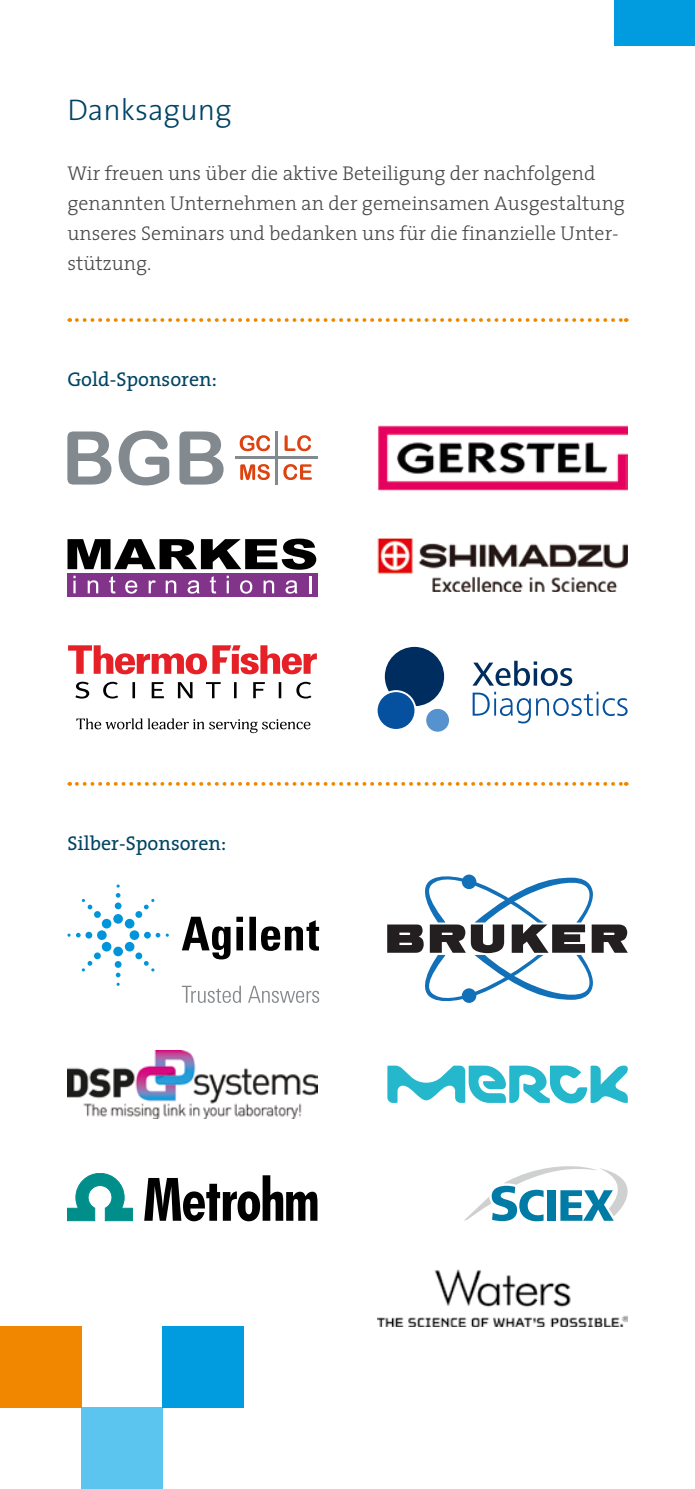
<style>
.page{position:relative;width:695px;height:1489px;background:#fff}
.page>*{position:absolute;margin:0;border:0;box-sizing:border-box;transform-origin:0 0}
.t1{font:300 30px "The Sans 3";color:#004464}
.Fliesstext{font:300 20px/30px "The Serif 3";color:#494948}
.Fliesstext_Einzug{font:20px "The Serif 5";color:#004464}
</style>
<div class="page">
<div style="left:81px;top:1407px;width:81px;height:81px;background:#5bc5ef"></div>
<div style="left:0;top:1326px;width:81px;height:81px;background:#f18700"></div>
<div style="left:162px;top:1326px;width:81px;height:81px;background:#009cdf"></div>
<div style="left:614px;top:0;width:80px;height:46px;background:#009cdf"></div>
<svg style="left:77px;top:782px;width:549px;height:3px"></svg>
<svg style="left:77px;top:318px;width:549px;height:4px"></svg>
<img style="left:377px;top:538px;width:250px;height:54px">
<svg style="left:67px;top:538px;width:249px;height:31px"></svg>
<div style="left:67px;top:572px;width:250px;height:24px;background:#82348b"></div>
<svg style="left:73px;top:575px;width:3px;height:18px"></svg>
<svg style="left:88px;top:580px;width:10px;height:13px"></svg>
<svg style="left:109px;top:576px;width:6px;height:17px"></svg>
<svg style="left:125px;top:580px;width:12px;height:13px"></svg>
<svg style="left:149px;top:580px;width:7px;height:13px"></svg>
<svg style="left:166px;top:580px;width:10px;height:13px"></svg>
<svg style="left:187px;top:580px;width:12px;height:13px"></svg>
<svg style="left:210px;top:576px;width:6px;height:17px"></svg>
<svg style="left:227px;top:575px;width:2px;height:18px"></svg>
<svg style="left:240px;top:580px;width:12px;height:13px"></svg>
<svg style="left:263px;top:580px;width:11px;height:13px"></svg>
<svg style="left:285px;top:580px;width:12px;height:13px"></svg>
<svg style="left:309px;top:576px;width:2px;height:17px"></svg>
<img style="left:377px;top:425px;width:250px;height:65px">
<svg style="left:67px;top:431px;width:44px;height:53px"></svg>
<svg style="left:119px;top:430px;width:50px;height:55px"></svg>
<svg style="left:179px;top:431px;width:44px;height:53px"></svg>
<svg style="left:240px;top:435px;width:30px;height:16px"></svg>
<svg style="left:284px;top:435px;width:27px;height:16px"></svg>
<svg style="left:283px;top:464px;width:29px;height:16px"></svg>
<svg style="left:240px;top:464px;width:30px;height:16px"></svg>
<hr style="left:275px;top:430px;width:2px;height:54px;background:#828a90">
<hr style="left:235px;top:456px;width:82px;height:3px;background:#828a90">
<svg style="left:472px;top:660px;width:155px;height:63px"></svg>
<svg style="left:385px;top:647px;width:59px;height:59px"></svg>
<div style="left:426px;top:709px;width:23px;height:22px;background:#5592ce;border-radius:50%"></div>
<div style="left:377px;top:692px;width:37px;height:37px;background:#0551a0;border-radius:50%"></div>
<svg style="left:68px;top:645px;width:249px;height:89px"></svg>
<img style="left:377px;top:1269px;width:250px;height:57px">
<svg style="left:464px;top:1166px;width:163px;height:55px"></svg>
<svg style="left:67px;top:1173px;width:65px;height:47px"></svg>
<svg style="left:144px;top:1175px;width:173px;height:46px"></svg>
<svg style="left:387px;top:1065px;width:240px;height:38px"></svg>
<img style="left:67px;top:1050px;width:250px;height:68px">
<svg style="left:182px;top:916px;width:48px;height:43px"></svg>
<svg style="left:236px;top:916px;width:7px;height:34px"></svg>
<svg style="left:249px;top:916px;width:70px;height:34px"></svg>
<svg style="left:67px;top:884px;width:102px;height:101px"></svg>
<svg style="left:182px;top:985px;width:137px;height:17px"></svg>
<svg style="left:387px;top:874px;width:240px;height:128px"></svg>
<div style="left:461px;top:988px;width:15px;height:14px;background:#1170b8;border-radius:50%"></div>
<p class="t1" style="left:67px;top:85px;width:166px">Danksagung</p>
<p class="Fliesstext" style="left:67px;top:158px;width:559px">Wir freuen uns über die aktive Beteiligung der nachfolgend genannten Unternehmen an der gemeinsamen Ausgestaltung unseres Seminars und bedanken uns für die finanzielle Unter&shy;stützung.</p>
<p class="Fliesstext_Einzug" style="left:67px;top:362px;width:151px">Gold-Sponsoren:</p>
<p class="Fliesstext_Einzug" style="left:67px;top:826px;width:160px">Silber-Sponsoren:</p>
</div>
